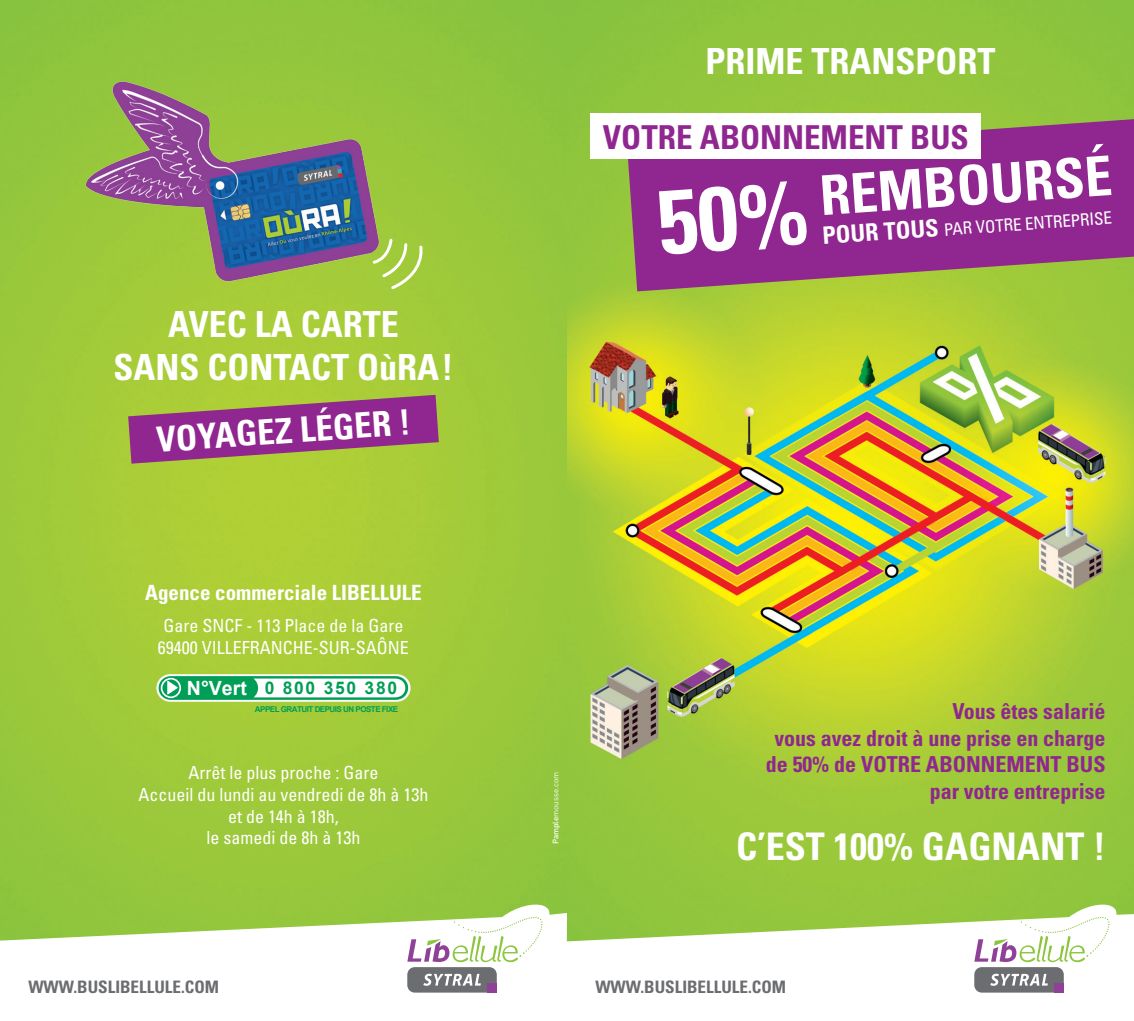
<style>
.page{position:relative;width:1134px;height:1021px;background:#fff}
.page>*{position:absolute;margin:0;border:0;box-sizing:border-box;transform-origin:0 0}
.t1{font:700 condensed 54.8px "Univers";color:#fff}
.t2{font:700 condensed 38px "Univers";color:#fff}
.t3{font:700 condensed 36px/43.2px "Univers";color:#fff;text-align:center}
.t4{font:700 condensed 35px "Univers";color:#fff}
.t5{font:700 condensed 33px "Univers";color:#90268f}
.t6{font:700 condensed 22px/26.4px "Univers";color:#90268f;text-align:right}
.t7{font:700 condensed 21px "Univers";color:#fff}
.t8{font:condensed 18px/21.6px "Univers";color:#fff;text-align:center}
.t9{font:700 17.4px "Arial";letter-spacing:.1em;color:#009e57}
.t10{font:700 condensed 17.2px "Univers";color:#6c6d70}
.t11{font:condensed 17.2px "Univers";color:#fff}
.t12{font:700 8px "Arial";letter-spacing:-.065em;color:#009e57}
.t13{font:8px "DIN";color:#fff}
.s1{font-size:19.6px;color:#fff}
.s2{font-size:90.6px}
.s3{font-weight:700;font-size:24px}
.s4{font-weight:500}
</style>
<div class="page">
<img style="left:0;top:0;width:1134px;height:902px">
<svg style="left:628px;top:119px;width:506px;height:172px;background:#923c83"></svg>
<div style="left:591px;top:113px;width:390px;height:46px;background:#fff"></div>
<svg style="left:567px;top:902px;width:567px;height:91px"></svg>
<svg style="left:0;top:902px;width:567px;height:91px"></svg>
<svg style="left:974px;top:916px;width:135px;height:76px"></svg>
<div style="left:1055px;top:983px;width:9px;height:9px;background:#8f4198"></div>
<svg style="left:407px;top:916px;width:135px;height:76px"></svg>
<div style="left:488px;top:983px;width:9px;height:9px;background:#8f4198"></div>
<svg style="left:156px;top:674px;width:255px;height:27px"></svg>
<svg style="left:159px;top:676px;width:249px;height:23px"></svg>
<svg style="left:128px;top:395px;width:311px;height:68px;background:#985973"></svg>
<img style="left:70px;top:81px;width:318px;height:210px">
<svg style="left:370px;top:237px;width:56px;height:55px;background:#abcb56"></svg>
<h3 class="t3" style="left:705px;top:39px;width:292px">PRIME TRANSPORT</h3>
<h3 class="t3" style="left:113px;top:302px;width:342px">AVEC LA CARTE<br>SANS CONTACT OùRA!</h3>
<h3 class="t4" style="left:155px;top:418px;width:256px;rotate:-4deg">VOYAGEZ LÉGER !</h3>
<p class="t7" style="left:145px;top:579px;width:278px">Agence commerciale LIBELLULE</p>
<p class="t8" style="left:158px;top:615px;width:252px">Gare SNCF - 113 Place de la Gare<br>69400 VILLEFRANCHE-SUR-SAÔNE</p>
<p class="t9" style="left:187px;top:676px;width:212px"><span class="s1">N°Vert</span> 0 800 350 380</p>
<p class="t12" style="left:255px;top:703px;width:145px">APPEL GRATUIT DEPUIS UN POSTE FIXE</p>
<p class="t8" style="left:138px;top:762px;width:291px">Arrêt le plus proche : Gare<br>Accueil du lundi au vendredi de 8h à 13h et de 14h à 18h,<br>le samedi de 8h à 13h</p>
<h3 class="t5" style="left:603px;top:117px;width:367px">VOTRE ABONNEMENT BUS</h3>
<h1 class="t1" style="left:654px;top:174px;width:458px;rotate:-4deg"><span class="s2">50%</span> REMBOURSÉ</h1>
<p class="t11" style="left:822px;top:227px;width:291px;rotate:-4deg"><span class="s3">POUR TOUS</span> PAR VOTRE ENTREPRISE</p>
<p class="t13" style="left:551px;top:844px;width:74px;rotate:-90deg"><span class="s4">Pample</span>mousse.com</p>
<p class="t6" style="left:766px;top:698px;width:341px">Vous êtes salarié<br>vous avez droit à une prise en charge de 50% de VOTRE ABONNEMENT BUS par votre entreprise</p>
<h2 class="t2" style="left:736px;top:823px;width:371px">C’EST 100% GAGNANT !</h2>
<p class="t10" style="left:28px;top:975px;width:192px">WWW.BUSLIBELLULE.COM</p>
<p class="t10" style="left:595px;top:975px;width:192px">WWW.BUSLIBELLULE.COM</p>
</div>
